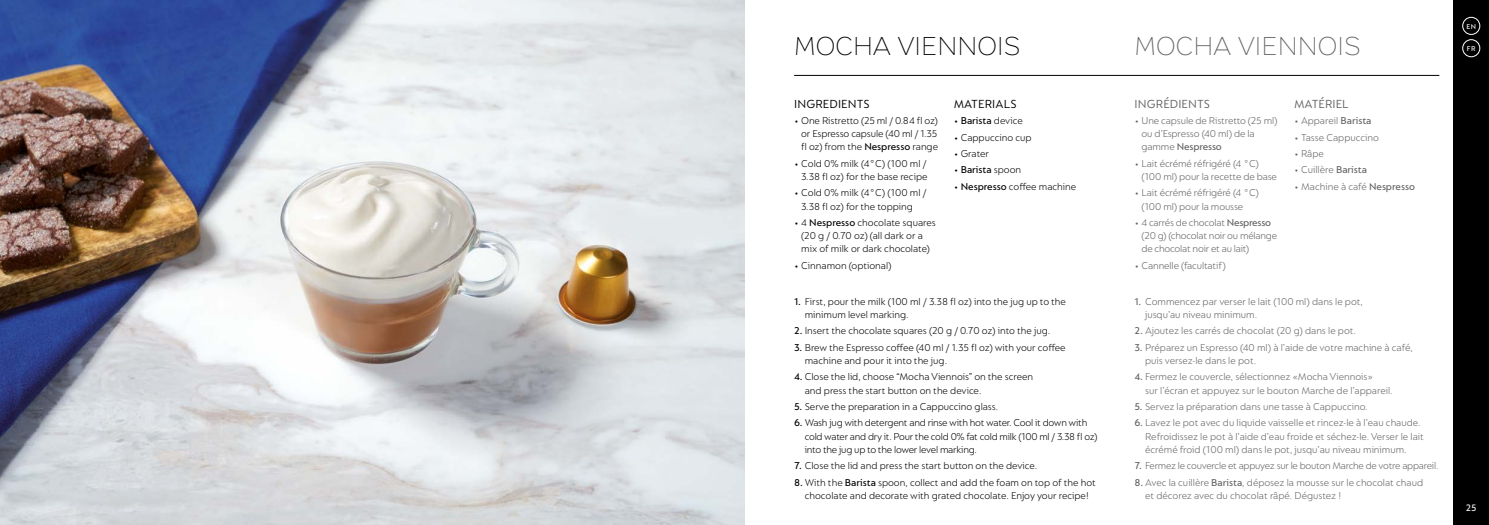
<style>
.page{position:relative;width:1489px;height:525px;background:#fff}
.page>*{position:absolute;margin:0;border:0;box-sizing:border-box;transform-origin:0 0}
.t1{font:300 25px "Nespresso";color:#646363}
.t2{font:300 25px "Nespresso";color:#000}
.t3{font:12.5px "Nespresso Lucas";letter-spacing:.01em;color:#000}
.t4{font:12.5px "Nespresso Lucas";letter-spacing:.01em;color:#646363}
.t5{font:300 10.62px/13.1px "Nespresso Lucas";color:#646363}
.t6{font:300 10.62px/13.1px "Nespresso Lucas";color:#000}
.t7{font:300 10.62px/13.1px "Nespresso Lucas";letter-spacing:-.02em;color:#000}
.t8{font:300 10.62px/13.1px "Nespresso Lucas";letter-spacing:-.02em;color:#646363}
.t9{font:500 10.62px "Nespresso Lucas";color:#000}
.t10{font:500 10px "Nespresso Lucas";color:#f6f6f6}
.t11{font:500 7.5px "Nespresso Lucas";color:#fff}
.s1{font-weight:500}
.s2{font-weight:300}
</style>
<div class="page">
<div style="left:1453px;top:0;width:35px;height:524px;background:#000"></div>
<img style="left:0;top:0;width:744px;height:524px">
<hr style="left:794px;top:75px;width:645px;height:1px;background:#000">
<div style="left:1462px;top:17px;width:17px;height:18px;border:1px solid #fff;border-radius:50%"></div>
<div style="left:1462px;top:39px;width:17px;height:18px;border:1px solid #fff;border-radius:50%"></div>
<h1 class="t2" style="left:794px;top:29px;width:228px">MOCHA VIENNOIS</h1>
<p class="t3" style="left:794px;top:96px;width:77px">INGREDIENTS</p>
<p class="t6" style="left:801px;top:114px;width:138px;text-align:justify;text-indent:-7px">• One Ristretto (25 ml / 0.84 fl oz) or Espresso capsule (40 ml / 1.35 fl oz) from the <span class="s1">Nespresso</span> range</p>
<p class="t6" style="left:794px;top:156px;width:135px;text-align:right">• Cold 0% milk (4°C) (100 ml /<br>3.38 fl oz) for the base recipe</p>
<p class="t6" style="left:801px;top:186px;width:127px;text-indent:-7px">• Cold 0% milk (4°C) (100 ml /<br>3.38 fl oz) for the topping</p>
<p class="t6" style="left:794px;top:216px;width:143px;text-align:center">• 4 <span class="s1">Nespresso</span> chocolate squares (20 g / 0.70 oz) (all dark or a<br>mix of milk or dark chocolate)</p>
<p class="t6" style="left:794px;top:258px;width:99px">• Cinnamon (optional)</p>
<p class="t3" style="left:953px;top:96px;width:64px">MATERIALS</p>
<p class="t6" style="left:953px;top:114px;width:71px">• <span class="s1">Barista</span> device</p>
<p class="t6" style="left:953px;top:130px;width:80px">• Cappuccino cup</p>
<p class="t6" style="left:953px;top:147px;width:37px">• Grater</p>
<p class="t9" style="left:953px;top:164px;width:69px"><span class="s2">•</span> Barista <span class="s2">spoon</span></p>
<p class="t6" style="left:953px;top:179px;width:124px">• <span class="s1">Nespresso</span> coffee machine</p>
<p class="t6" style="left:804px;top:294px;width:263px;text-indent:-11px"><span class="s1">1.</span> First, pour the milk (100 ml / 3.38 fl oz) into the jug up to the minimum level marking.</p>
<p class="t6" style="left:794px;top:324px;width:258px"><span class="s1">2.</span> Insert the chocolate squares (20 g / 0.70 oz) into the jug.</p>
<p class="t6" style="left:804px;top:340px;width:262px;text-indent:-11px"><span class="s1">3.</span> Brew the Espresso coffee (40 ml / 1.35 fl oz) with your coffee machine and pour it into the jug.</p>
<p class="t6" style="left:804px;top:370px;width:230px;text-indent:-11px"><span class="s1">4.</span> Close the lid, choose “Mocha Viennois” on the screen and press the start button on the device.</p>
<p class="t6" style="left:794px;top:399px;width:206px"><span class="s1">5.</span> Serve the preparation in a Cappuccino glass.</p>
<p class="t7" style="left:804px;top:416px;width:294px;text-indent:-11px"><span class="s1">6.</span> Wash jug with detergent and rinse with hot water. Cool it down with cold water and dry it. Pour the cold 0% fat cold milk (100 ml / 3.38 fl oz) into the jug up to the lower level marking.</p>
<p class="t6" style="left:794px;top:458px;width:245px"><span class="s1">7.</span> Close the lid and press the start button on the device.</p>
<p class="t6" style="left:794px;top:475px;width:303px;text-align:center"><span class="s1">8.</span> With the <span class="s1">Barista</span> spoon, collect and add the foam on top of the hot chocolate and decorate with grated chocolate. Enjoy your recipe!</p>
<h1 class="t1" style="left:1134px;top:29px;width:228px">MOCHA VIENNOIS</h1>
<p class="t4" style="left:1134px;top:96px;width:77px">INGRÉDIENTS</p>
<p class="t5" style="left:1141px;top:114px;width:138px;text-indent:-7px">• Une capsule de Ristretto (25 ml) ou d’Espresso (40 ml) de la gamme <span class="s1">Nespresso</span></p>
<p class="t5" style="left:1141px;top:156px;width:137px;text-indent:-7px">• Lait écrémé réfrigéré (4 °C) (100 ml) pour la recette de base</p>
<p class="t5" style="left:1141px;top:186px;width:119px;text-indent:-7px">• Lait écrémé réfrigéré (4 °C) (100 ml) pour la mousse</p>
<p class="t8" style="left:1141px;top:216px;width:137px;text-indent:-7px">• 4 carrés de chocolat <span class="s1">Nespresso </span>(20 g) (chocolat noir ou mélange de chocolat noir et au lait)</p>
<p class="t5" style="left:1134px;top:258px;width:93px">• Cannelle (facultatif)</p>
<p class="t4" style="left:1293px;top:96px;width:56px">MATÉRIEL</p>
<p class="t5" style="left:1293px;top:114px;width:79px">• Appareil <span class="s1">Barista</span></p>
<p class="t5" style="left:1293px;top:130px;width:87px">• Tasse Cappuccino</p>
<p class="t5" style="left:1293px;top:147px;width:31px">• Râpe</p>
<p class="t5" style="left:1293px;top:163px;width:75px">• Cuillère <span class="s1">Barista</span></p>
<p class="t5" style="left:1293px;top:179px;width:122px">• Machine à café <span class="s1">Nespresso</span></p>
<p class="t5" style="left:1144px;top:294px;width:219px;text-indent:-11px"><span class="s1">1.</span> Commencez par verser le lait (100 ml) dans le pot, jusqu’au niveau minimum.</p>
<p class="t5" style="left:1134px;top:324px;width:223px"><span class="s1">2.</span> Ajoutez les carrés de chocolat (20 g) dans le pot.</p>
<p class="t5" style="left:1144px;top:340px;width:269px;text-indent:-11px"><span class="s1">3.</span> Préparez un Espresso (40 ml) à l’aide de votre machine à café, puis versez-le dans le pot.</p>
<p class="t5" style="left:1144px;top:370px;width:249px;text-indent:-11px"><span class="s1">4.</span> Fermez le couvercle, sélectionnez «Mocha Viennois»<br>sur l’écran et appuyez sur le bouton Marche de l’appareil.</p>
<p class="t5" style="left:1134px;top:399px;width:235px"><span class="s1">5.</span> Servez la préparation dans une tasse à Cappuccino.</p>
<p class="t5" style="left:1144px;top:416px;width:280px;text-indent:-11px"><span class="s1">6.</span> Lavez le pot avec du liquide vaisselle et rincez-le à l’eau chaude.<br>Refroidissez le pot à l’aide d’eau froide et séchez-le. Verser le lait écrémé froid (100 ml) dans le pot, jusqu’au niveau minimum.</p>
<p class="t8" style="left:1134px;top:458px;width:305px"><span class="s1">7.</span> Fermez le couvercle et appuyez sur le bouton Marche de votre appareil.</p>
<p class="t5" style="left:1144px;top:475px;width:279px;text-indent:-11px"><span class="s1">8.</span> Avec la cuillère <span class="s1">Barista</span>, déposez la mousse sur le chocolat chaud et décorez avec du chocolat râpé. Dégustez !</p>
<p class="t11" style="left:1466px;top:22px;width:11px">EN</p>
<p class="t11" style="left:1466px;top:44px;width:10px">FR</p>
<p class="t10" style="left:1465px;top:501px;width:12px">25</p>
</div>
